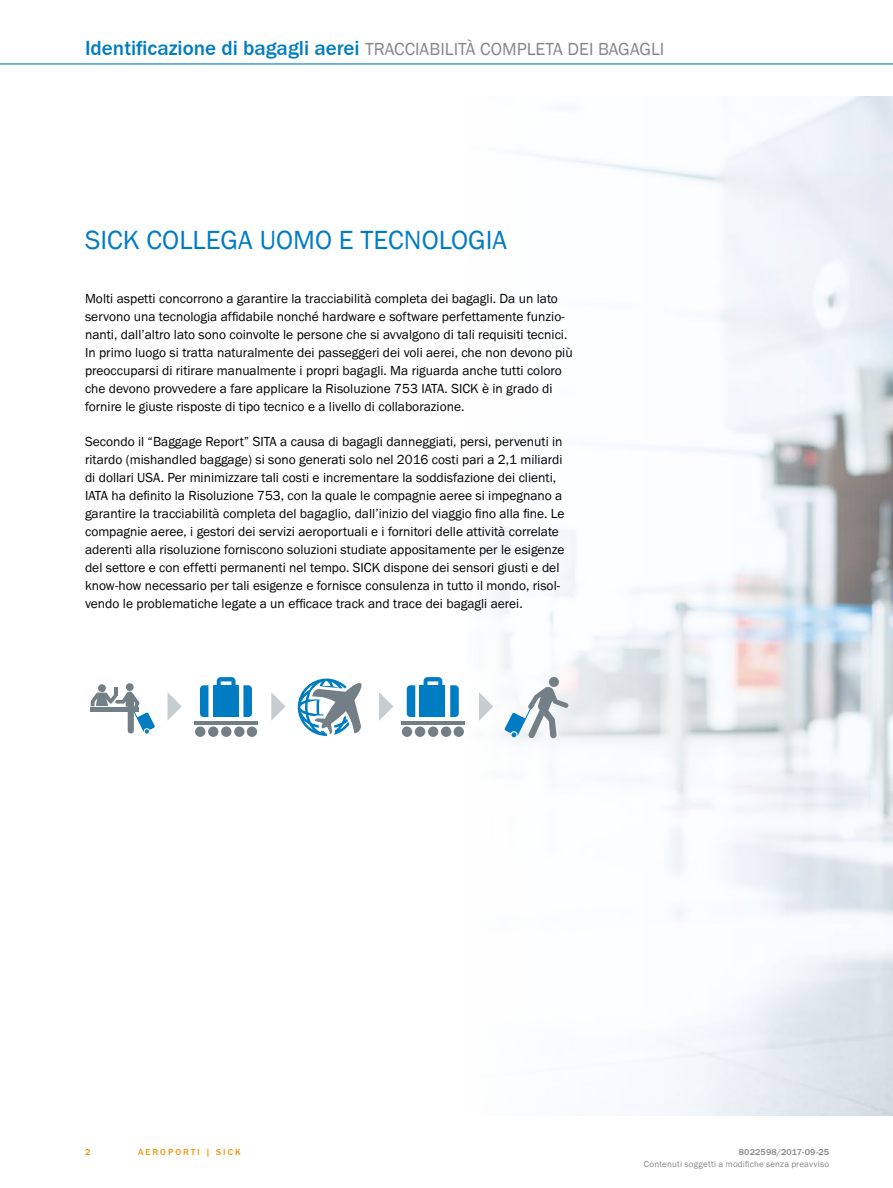
<style>
.page{position:relative;width:893px;height:1188px;background:#fff}
.page>*{position:absolute;margin:0;border:0;box-sizing:border-box;transform-origin:0 0}
.t1{font:27px "SICK Franklin";color:#007cc2}
.t2{font:18px "SICK Franklin";color:#878787}
.t3{font:13.5px/17.9px "SICK Franklin";color:#000}
.t4{font:9px "SICK Franklin";letter-spacing:.02em;color:#878787}
.t5{font:500 9px "SICK Franklin";letter-spacing:.02em;color:#878787}
.t6{font:500 9px "SICK Franklin";letter-spacing:.225em;color:#f39200}
.s1{font-weight:500;font-size:21px;color:#007cc2}
</style>
<div class="page">
<hr style="left:0;top:63px;width:893px;height:2px;background:#007cc2">
<img style="left:492px;top:97px;width:401px;height:1019px">
<hr style="left:194px;top:721px;width:64px;height:3px;background:#737f86">
<div style="left:213px;top:685px;width:25px;height:32px;background:#007cc2"></div>
<svg style="left:243px;top:685px;width:9px;height:32px"></svg>
<svg style="left:200px;top:685px;width:8px;height:32px"></svg>
<div style="left:195px;top:727px;width:10px;height:10px;background:#737f86;border-radius:50%"></div>
<div style="left:208px;top:727px;width:10px;height:10px;background:#737f86;border-radius:50%"></div>
<div style="left:221px;top:727px;width:10px;height:10px;background:#737f86;border-radius:50%"></div>
<div style="left:234px;top:727px;width:10px;height:10px;background:#737f86;border-radius:50%"></div>
<div style="left:247px;top:727px;width:10px;height:10px;background:#737f86;border-radius:50%"></div>
<svg style="left:217px;top:677px;width:19px;height:8px"></svg>
<hr style="left:401px;top:721px;width:64px;height:3px;background:#737f86">
<div style="left:420px;top:685px;width:25px;height:32px;background:#007cc2"></div>
<svg style="left:450px;top:685px;width:9px;height:32px"></svg>
<svg style="left:407px;top:685px;width:8px;height:32px"></svg>
<div style="left:402px;top:727px;width:10px;height:10px;background:#737f86;border-radius:50%"></div>
<div style="left:415px;top:727px;width:10px;height:10px;background:#737f86;border-radius:50%"></div>
<div style="left:428px;top:727px;width:10px;height:10px;background:#737f86;border-radius:50%"></div>
<div style="left:441px;top:727px;width:10px;height:10px;background:#737f86;border-radius:50%"></div>
<div style="left:454px;top:727px;width:10px;height:10px;background:#737f86;border-radius:50%"></div>
<svg style="left:423px;top:677px;width:19px;height:8px"></svg>
<div style="left:549px;top:677px;width:10px;height:10px;background:#737f86;border-radius:50%"></div>
<svg style="left:504px;top:686px;width:65px;height:53px"></svg>
<svg style="left:98px;top:684px;width:8px;height:8px"></svg>
<div style="left:126px;top:683px;width:8px;height:8px;background:#737f86;border-radius:50%"></div>
<svg style="left:91px;top:687px;width:64px;height:46px"></svg>
<svg style="left:298px;top:679px;width:64px;height:57px"></svg>
<svg style="left:168px;top:693px;width:14px;height:27px"></svg>
<svg style="left:271px;top:692px;width:15px;height:29px"></svg>
<svg style="left:379px;top:692px;width:14px;height:29px"></svg>
<svg style="left:479px;top:692px;width:14px;height:29px"></svg>
<h2 class="t2" style="left:85px;top:38px;width:581px"><span class="s1">Identificazione di bagagli aerei</span> TRACCIABILITÀ COMPLETA DEI BAGAGLI</h2>
<h1 class="t1" style="left:85px;top:224px;width:424px">SICK COLLEGA UOMO E TECNOLOGIA</h1>
<p class="t3" style="left:85px;top:290px;width:489px">Molti aspetti concorrono a garantire la tracciabilità completa dei bagagli. Da un lato servono una tecnologia affidabile nonché hardware e software perfettamente funzio&shy;nanti, dall’altro lato sono coinvolte le persone che si avvalgono di tali requisiti tecnici.<br>In primo luogo si tratta naturalmente dei passeggeri dei voli aerei, che non devono più preoccuparsi di ritirare manualmente i propri bagagli. Ma riguarda anche tutti coloro che devono provvedere a fare applicare la Risoluzione 753 IATA. SICK è in grado di fornire le giuste risposte di tipo tecnico e a livello di collaborazione.</p>
<p class="t3" style="left:85px;top:433px;width:481px">Secondo il “Baggage Report” SITA a causa di bagagli danneggiati, persi, pervenuti in ritardo (mishandled baggage) si sono generati solo nel 2016 costi pari a 2,1 miliardi di dollari USA. Per minimizzare tali costi e incrementare la soddisfazione dei clienti, IATA ha definito la Risoluzione 753, con la quale le compagnie aeree si impegnano a garantire la tracciabilità completa del bagaglio, dall’inizio del viaggio fino alla fine. Le compagnie aeree, i gestori dei servizi aeroportuali e i fornitori delle attività correlate aderenti alla risoluzione forniscono soluzioni studiate appositamente per le esigenze del settore e con effetti permanenti nel tempo. SICK dispone dei sensori giusti e del know-how necessario per tali esigenze e fornisce consulenza in tutto il mondo, risol&shy;vendo le problematiche legate a un efficace track and trace dei bagagli aerei.</p>
<p class="t6" style="left:85px;top:1146px;width:7px">2</p>
<p class="t6" style="left:138px;top:1146px;width:104px">AEROPORTI | SICK</p>
<p class="t5" style="left:739px;top:1146px;width:92px">8022598/2017-09-25</p>
<p class="t4" style="left:644px;top:1159px;width:187px">Contenuti soggetti a modifiche senza preavviso</p>
</div>
